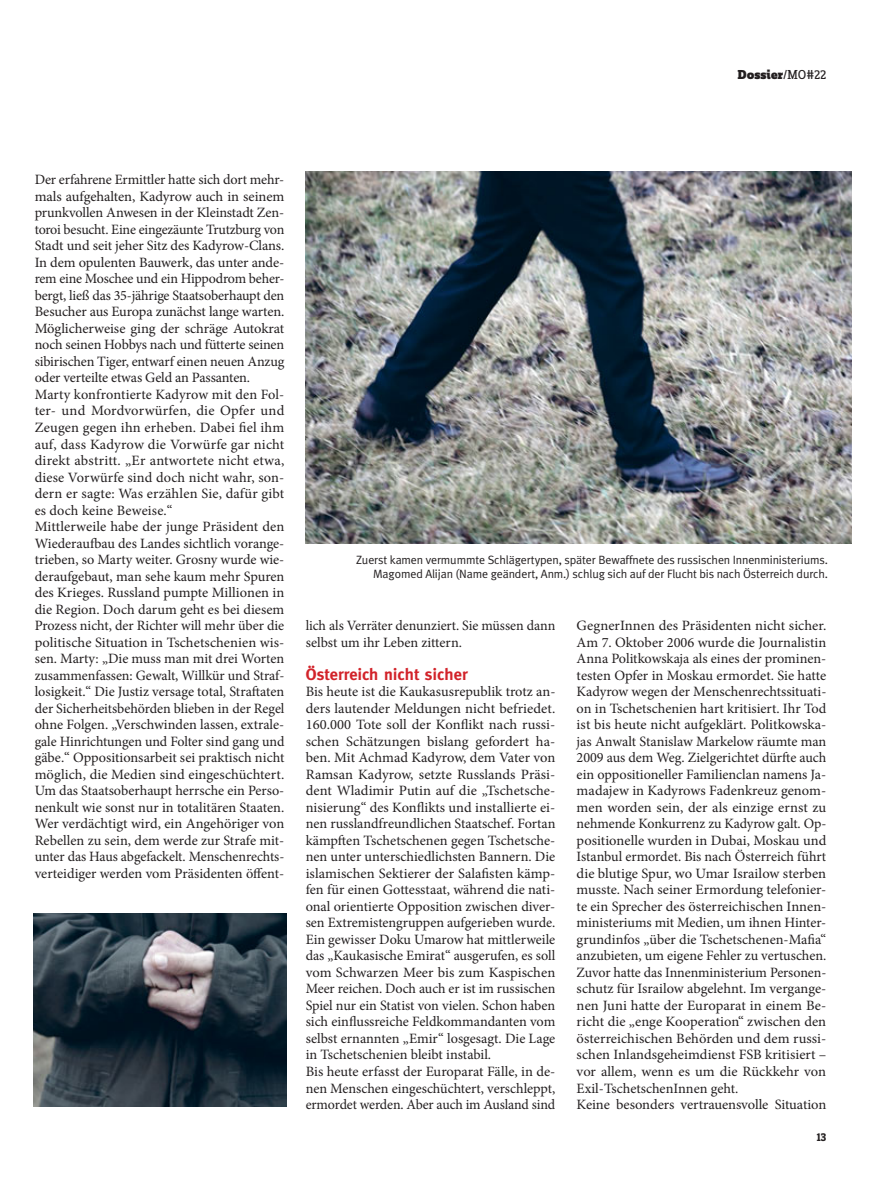
<style>
.page{position:relative;width:894px;height:1192px;background:#fff}
.page>*{position:absolute;margin:0;border:0;box-sizing:border-box;transform-origin:0 0}
.t1{font:700 16.5px "Meta";letter-spacing:.01em;color:#d2232a}
.t2{font:14.25px/16.5px "Minion Pro";color:#231f20}
.t3{font:900 13.5px "Zine Slab Dis";letter-spacing:-.005em;color:#231f20}
.t4{font:12px/13.5px "Meta Plus Normal";letter-spacing:-.01em;color:#231f20;text-align:right}
.t5{font:700 12px "Zine Slab Dis";color:#231f20}
.s1{font-weight:400}
</style>
<div class="page">
<img style="left:305px;top:171px;width:546px;height:372px">
<img style="left:33px;top:913px;width:253px;height:192px">
<p class="t3" style="left:737px;top:70px;width:90px">Dossier<span class="s1">/MO#22</span></p>
<p class="t2" style="left:35px;top:173px;width:251px">Der erfahrene Ermittler hatte sich dort mehr&shy;mals aufgehalten, Kadyrow auch in seinem prunkvollen Anwesen in der Kleinstadt Zen&shy;toroi besucht. Eine eingezäunte Trutzburg von Stadt und seit jeher Sitz des Kadyrow-Clans.<br>In dem opulenten Bauwerk, das unter ande&shy;rem eine Moschee und ein Hippodrom beher&shy;bergt, ließ das 35-jährige Staatsoberhaupt den Besucher aus Europa zunächst lange warten.<br>Möglicherweise ging der schräge Autokrat noch seinen Hobbys nach und fütterte seinen sibirischen Tiger, entwarf einen neuen Anzug oder verteilte etwas Geld an Passanten.<br>Marty konfrontierte Kadyrow mit den Fol&shy;ter- und Mordvorwürfen, die Opfer und Zeugen gegen ihn erheben. Dabei fiel ihm auf, dass Kadyrow die Vorwürfe gar nicht direkt abstritt. „Er antwortete nicht etwa, diese Vorwürfe sind doch nicht wahr, son&shy;dern er sagte: Was erzählen Sie, dafür gibt es doch keine Beweise.“<br>Mittlerweile habe der junge Präsident den Wiederaufbau des Landes sichtlich vorange&shy;trieben, so Marty weiter. Grosny wurde wie&shy;deraufgebaut, man sehe kaum mehr Spuren des Krieges. Russland pumpte Millionen in die Region. Doch darum geht es bei diesem Prozess nicht, der Richter will mehr über die politische Situation in Tschetschenien wis&shy;sen. Marty: „Die muss man mit drei Worten zusammenfassen: Gewalt, Willkür und Straf&shy;losigkeit.“ Die Justiz versage total, Straftaten der Sicherheitsbehörden blieben in der Regel ohne Folgen. „Verschwinden lassen, extrale&shy;gale Hinrichtungen und Folter sind gang und gäbe.“ Oppositionsarbeit sei praktisch nicht möglich, die Medien sind eingeschüchtert.<br>Um das Staatsoberhaupt herrsche ein Perso&shy;nenkult wie sonst nur in totalitären Staaten.<br>Wer verdächtigt wird, ein Angehöriger von Rebellen zu sein, dem werde zur Strafe mit&shy;unter das Haus abgefackelt. Menschenrechts&shy;verteidiger werden vom Präsidenten öffent-</p>
<p class="t4" style="left:356px;top:554px;width:473px">Zuerst kamen vermummte Schlägertypen, später Bewaffnete des russischen Innenministeriums.<br>Magomed Alijan (Name geändert, Anm.) schlug sich auf der Flucht bis nach Österreich durch.</p>
<p class="t2" style="left:305px;top:618px;width:251px">lich als Verräter denunziert. Sie müssen dann selbst um ihr Leben zittern.</p>
<p class="t1" style="left:305px;top:665px;width:163px">Österreich nicht sicher</p>
<p class="t2" style="left:305px;top:684px;width:251px">Bis heute ist die Kaukasusrepublik trotz an&shy;ders lautender Meldungen nicht befriedet.<br>160.000 Tote soll der Konflikt nach russi&shy;schen Schätzungen bislang gefordert ha&shy;ben. Mit Achmad Kadyrow, dem Vater von Ramsan Kadyrow, setzte Russlands Präsi&shy;dent Wladimir Putin auf die „Tschetsche&shy;nisierung“ des Konflikts und installierte ei&shy;nen russlandfreundlichen Staatschef. Fortan kämpften Tschetschenen gegen Tschetsche&shy;nen unter unterschiedlichsten Bannern. Die islamischen Sektierer der Salafisten kämp&shy;fen für einen Gottesstaat, während die nati&shy;onal orientierte Opposition zwischen diver&shy;sen Extremistengruppen aufgerieben wurde.<br>Ein gewisser Doku Umarow hat mittlerweile das „Kaukasische Emirat“ ausgerufen, es soll vom Schwarzen Meer bis zum Kaspischen Meer reichen. Doch auch er ist im russischen Spiel nur ein Statist von vielen. Schon haben sich einflussreiche Feldkommandanten vom selbst ernannten „Emir“ losgesagt. Die Lage in Tschetschenien bleibt instabil.<br>Bis heute erfasst der Europarat Fälle, in de&shy;nen Menschen eingeschüchtert, verschleppt, ermordet werden. Aber auch im Ausland sind</p>
<p class="t2" style="left:576px;top:618px;width:251px">GegnerInnen des Präsidenten nicht sicher.<br>Am 7. Oktober 2006 wurde die Journalistin Anna Politkowskaja als eines der prominen&shy;testen Opfer in Moskau ermordet. Sie hatte Kadyrow wegen der Menschenrechtssituati&shy;on in Tschetschenien hart kritisiert. Ihr Tod ist bis heute nicht aufgeklärt. Politkowska&shy;jas Anwalt Stanislaw Markelow räumte man 2009 aus dem Weg. Zielgerichtet dürfte auch ein oppositioneller Familienclan namens Ja&shy;madajew in Kadyrows Fadenkreuz genom&shy;men worden sein, der als einzige ernst zu nehmende Konkurrenz zu Kadyrow galt. Op&shy;positionelle wurden in Dubai, Moskau und Istanbul ermordet. Bis nach Österreich führt die blutige Spur, wo Umar Israilow sterben musste. Nach seiner Ermordung telefonier&shy;te ein Sprecher des österreichischen Innen&shy;ministeriums mit Medien, um ihnen Hinter&shy;grundinfos „über die Tschetschenen-Mafia“ anzubieten, um eigene Fehler zu vertuschen.<br>Zuvor hatte das Innenministerium Personen&shy;schutz für Israilow abgelehnt. Im vergange&shy;nen Juni hatte der Europarat in einem Be&shy;richt die „enge Kooperation“ zwischen den österreichischen Behörden und dem russi&shy;schen Inlandsgeheimdienst FSB kritisiert – vor allem, wenn es um die Rückkehr von Exil-TschetschenInnen geht.<br>Keine besonders vertrauensvolle Situation</p>
<p class="t5" style="left:816px;top:1132px;width:11px">13</p>
</div>
